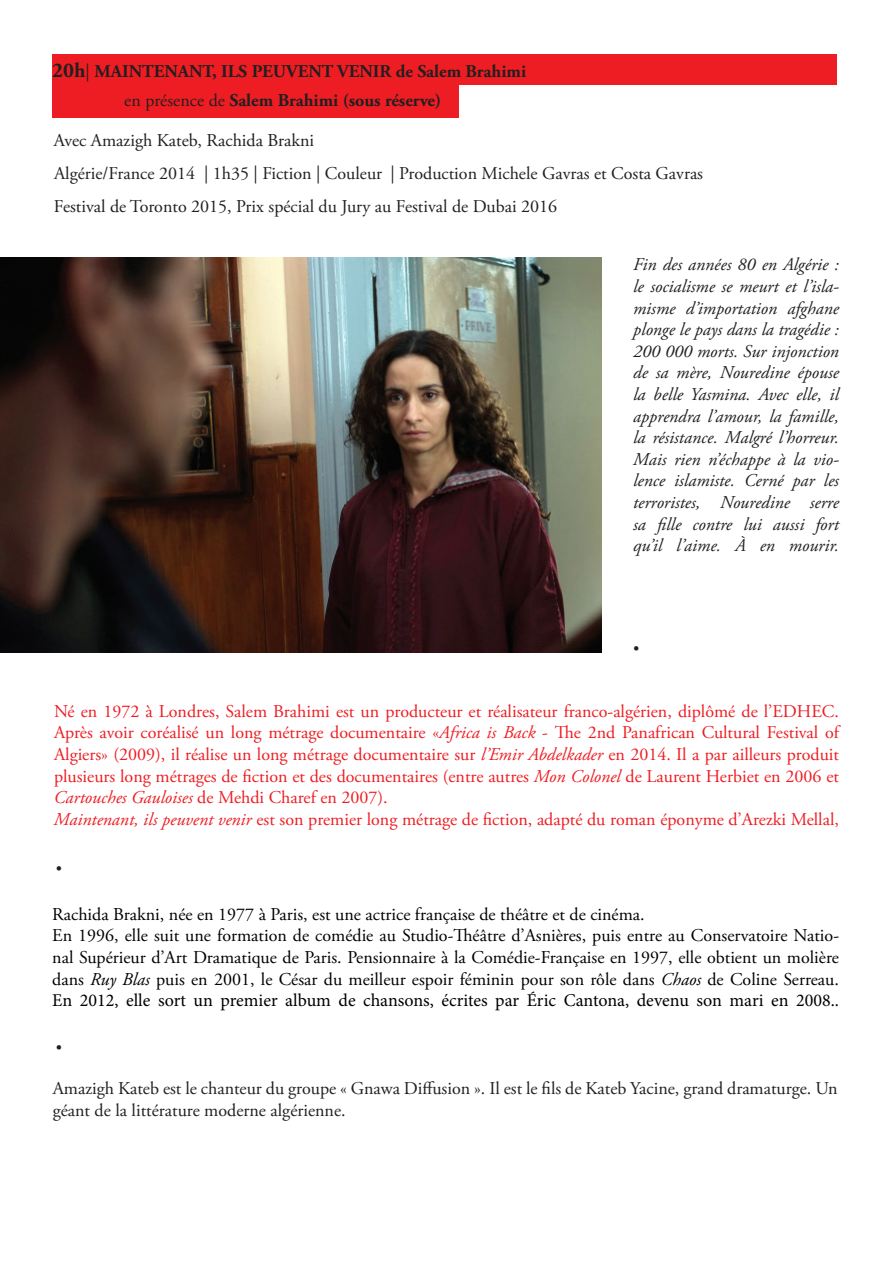
<style>
.page{position:relative;width:893px;height:1263px;background:#fff}
.page>*{position:absolute;margin:0;border:0;box-sizing:border-box;transform-origin:0 0}
.t1{font:39px "Adobe Garamond Pro";color:#231f20}
.t2{font:18px/21.6px "Adobe Garamond Pro";color:#ee1d23}
.t3{font:italic 18px/21.6px "Adobe Garamond Pro";color:#231f20;text-align:justify}
.t4{font:18px/21.6px "Adobe Garamond Pro";color:#000}
.t5{font:18px/21.6px "Adobe Garamond Pro";color:#231f20}
.t6{font:18px "Minion Pro";color:#000}
.t7{font:700 18px/29.4px "Adobe Garamond Pro";color:#231f20}
.s1{font-size:21px}
.s2{font-weight:400}
.s3{font-style:italic}
</style>
<div class="page">
<div style="left:52px;top:54px;width:785px;height:31px;background:#ee1d23"></div>
<div style="left:52px;top:85px;width:407px;height:33px;background:#ee1d23"></div>
<img style="left:0;top:257px;width:602px;height:395px">
<p class="t7" style="left:124px;top:57px;width:403px;text-indent:-72px"><span class="s1">20h</span><span class="s2">|</span> MAINTENANT, ILS PEUVENT VENIR de Salem Brahimi <span class="s2">en présence de</span> Salem Brahimi (sous réserve)</p>
<p class="t5" style="left:54px;top:130px;width:262px">Avec Amazigh Kateb, Rachida Brakni</p>
<p class="t5" style="left:54px;top:163px;width:651px">Algérie/France 2014 | 1h35 | Fiction | Couleur | Production Michele Gavras et Costa Gavras</p>
<p class="t5" style="left:54px;top:196px;width:505px">Festival de Toronto 2015, Prix spécial du Jury au Festival de Dubai 2016</p>
<p class="t3" style="left:633px;top:254px;width:207px">Fin des années 80 en Algérie : le socialisme se meurt et l’isla&shy;misme d’importation afghane plonge le pays dans la tragédie :<br>200 000 morts. Sur injonction de sa mère, Nouredine épouse la belle Yasmina. Avec elle, il apprendra l’amour, la famille, la résistance. Malgré l’horreur.<br>Mais rien n’échappe à la vio&shy;lence islamiste. Cerné par les terroristes, Nouredine serre sa fille contre lui aussi fort qu’il l’aime. À en mourir.</p>
<h1 class="t1" style="left:631px;top:614px;width:11px">.</h1>
<p class="t2" style="left:54px;top:701px;width:786px">Né en 1972 à Londres, Salem Brahimi est un producteur et réalisateur franco-algérien, diplômé de l’EDHEC.<br>Après avoir coréalisé un long métrage documentaire «<span class="s3">Africa is Back</span> - The 2nd Panafrican Cultural Festival of Algiers» (2009), il réalise un long métrage documentaire sur <span class="s3">l’Emir Abdelkader</span> en 2014. Il a par ailleurs produit plusieurs long métrages de fiction et des documentaires (entre autres <span class="s3">Mon Colonel</span> de Laurent Herbiet en 2006 et <span class="s3">Cartouches Gauloises</span> de Mehdi Charef en 2007).<br><span class="s3">Maintenant, ils peuvent venir</span> est son premier long métrage de fiction, adapté du roman éponyme d’Arezki Mellal,</p>
<h1 class="t1" style="left:54px;top:834px;width:11px">.</h1>
<p class="t4" style="left:52px;top:904px;width:788px">Rachida Brakni, née en 1977 à Paris, est une actrice française de théâtre et de cinéma.<br>En 1996, elle suit une formation de comédie au Studio-Théâtre d’Asnières, puis entre au Conservatoire Natio&shy;nal Supérieur d’Art Dramatique de Paris. Pensionnaire à la Comédie-Française en 1997, elle obtient un molière dans <span class="s3">Ruy Blas</span> puis en 2001, le César du meilleur espoir féminin pour son rôle dans <span class="s3">Chaos</span> de Coline Serreau.</p>
<p class="t6" style="left:52px;top:988px;width:788px">En 2012, elle sort un premier album de chansons, écrites par Éric Cantona, devenu son mari en 2008..</p>
<h1 class="t1" style="left:54px;top:1013px;width:11px">.</h1>
<p class="t5" style="left:53px;top:1078px;width:786px">Amazigh Kateb est le chanteur du groupe « Gnawa Diffusion ». Il est le fils de Kateb Yacine, grand dramaturge. Un géant de la littérature moderne algérienne.</p>
</div>
